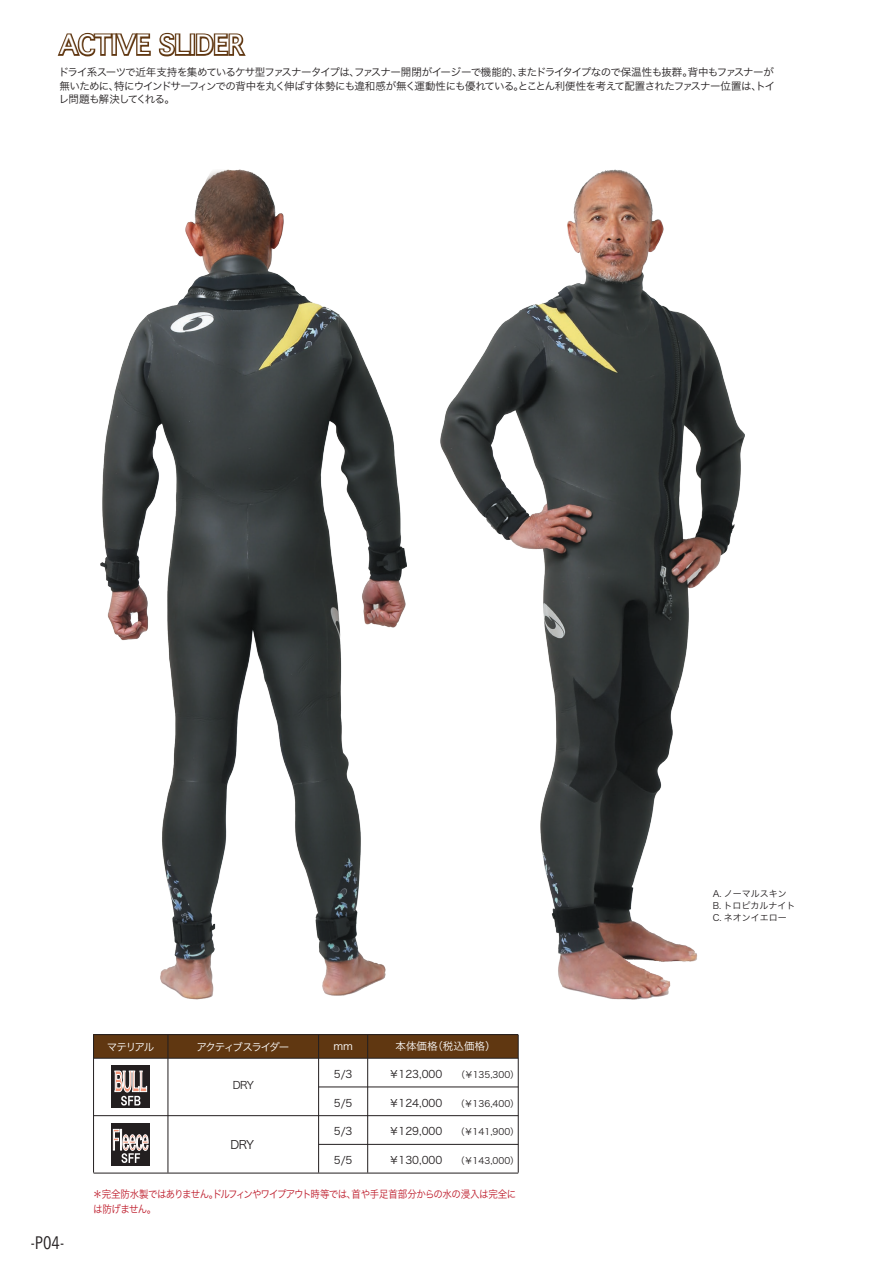
<style>
.page{position:relative;width:893px;height:1263px;background:#fff}
.page>*{position:absolute;margin:0;border:0;box-sizing:border-box;transform-origin:0 0}
.t1{font:25.5px "Geneva";color:#fff}
.t2{font:18px "Avenir Next Condensed";color:#231f20}
.t3{font:11.7px "Hira Kaku Pro N W3";color:#231f20}
.t4{font:10.5px/13.5px "Hira Kaku Pro N W3";letter-spacing:-.055em;color:#231f20}
.t5{font:10.5px/15px "Hira Kaku Pro N W3";letter-spacing:-.06em;color:#be1d2c;scale:.9 1}
.t6{font:10.5px "Hira Kaku Pro N W3";letter-spacing:-.14em;color:#fff}
.t7{font:10.5px "Hira Kaku Pro N W3";color:#fff}
.t8{font:10.5px "Hira Kaku Pro N W3";letter-spacing:-.095em;color:#fff}
.t9{font:9px/12px "Hira Kaku Pro N W3";color:#231f20}
</style>
<div class="page">
<svg style="left:57px;top:32px;width:189px;height:25px"></svg>
<img style="left:440px;top:170px;width:305px;height:829px">
<img style="left:100px;top:170px;width:306px;height:829px">
<div style="left:112px;top:1066px;width:38px;height:42px;background:#231f20"></div>
<svg style="left:114px;top:1070px;width:33px;height:36px"></svg>
<div style="left:112px;top:1123px;width:38px;height:42px;background:#231f20"></div>
<svg style="left:113px;top:1129px;width:36px;height:34px"></svg>
<div style="left:94px;top:1034px;width:424px;height:24px;background:#603711"></div>
<hr style="left:94px;top:1058px;width:424px;height:1px;background:#231f20">
<hr style="left:319px;top:1087px;width:199px;height:1px;background:#231f20">
<hr style="left:319px;top:1144px;width:199px;height:1px;background:#231f20">
<hr style="left:94px;top:1034px;width:424px;height:1px;background:#231f20">
<hr style="left:94px;top:1115px;width:424px;height:1px;background:#231f20">
<hr style="left:94px;top:1173px;width:424px;height:1px;background:#231f20">
<hr style="left:168px;top:1035px;width:1px;height:137px;background:#231f20">
<hr style="left:318px;top:1035px;width:1px;height:137px;background:#231f20">
<hr style="left:367px;top:1035px;width:1px;height:137px;background:#231f20">
<hr style="left:518px;top:1035px;width:1px;height:137px;background:#231f20">
<hr style="left:93px;top:1035px;width:1px;height:137px;background:#231f20">
<h1 class="t1" style="left:60px;top:31px;width:186px">ACTIVE SLIDER</h1>
<p class="t4" style="left:58px;top:65px;width:718px">ドライ系スーツで近年支持を集めているケサ型ファスナータイプは、ファスナー開閉がイージーで機能的、またドライタイプなので保温性も抜群。背中もファスナーが無いために、特にウインドサーフィンでの背中を丸く伸ばす体勢にも違和感が無く運動性にも優れている。とことん利便性を考えて配置されたファスナー位置は、トイレ問題も解決してくれる。</p>
<h2 class="t2" style="left:31px;top:1227px;width:35px">-P04-</h2>
<p class="t8" style="left:107px;top:1037px;width:49px">マテリアル</p>
<p class="t6" style="left:197px;top:1037px;width:94px">アクティブスライダー</p>
<p class="t8" style="left:333px;top:1036px;width:21px">mm</p>
<p class="t7" style="left:396px;top:1036px;width:102px">本体価格（税込価格）</p>
<p class="t4" style="left:334px;top:1067px;width:20px">5/3</p>
<p class="t4" style="left:334px;top:1095px;width:20px">5/5</p>
<p class="t4" style="left:334px;top:1124px;width:20px">5/3</p>
<p class="t4" style="left:334px;top:1152px;width:20px">5/5</p>
<p class="t4" style="left:389px;top:1067px;width:55px">￥123,000</p>
<p class="t4" style="left:389px;top:1095px;width:55px">￥124,000</p>
<p class="t4" style="left:389px;top:1124px;width:55px">￥129,000</p>
<p class="t4" style="left:389px;top:1152px;width:55px">￥130,000</p>
<p class="t9" style="left:456px;top:1068px;width:65px">（￥135,300）</p>
<p class="t9" style="left:456px;top:1096px;width:65px">（￥136,400）</p>
<p class="t9" style="left:456px;top:1125px;width:65px">（￥141,900）</p>
<p class="t9" style="left:456px;top:1153px;width:65px">（￥143,000）</p>
<p class="t4" style="left:233px;top:1077px;width:23px">DRY</p>
<p class="t3" style="left:230px;top:1134px;width:25px">DRY</p>
<p class="t5" style="left:93px;top:1186px;width:472px">＊完全防水製ではありません。ドルフィンやワイプアウト時等では、首や手足首部分からの水の浸入は完全には防げません。　　</p>
<p class="t9" style="left:713px;top:887px;width:84px">A. ノーマルスキン<br>B. トロピカルナイト<br>C. ネオンイエロー</p>
</div>
